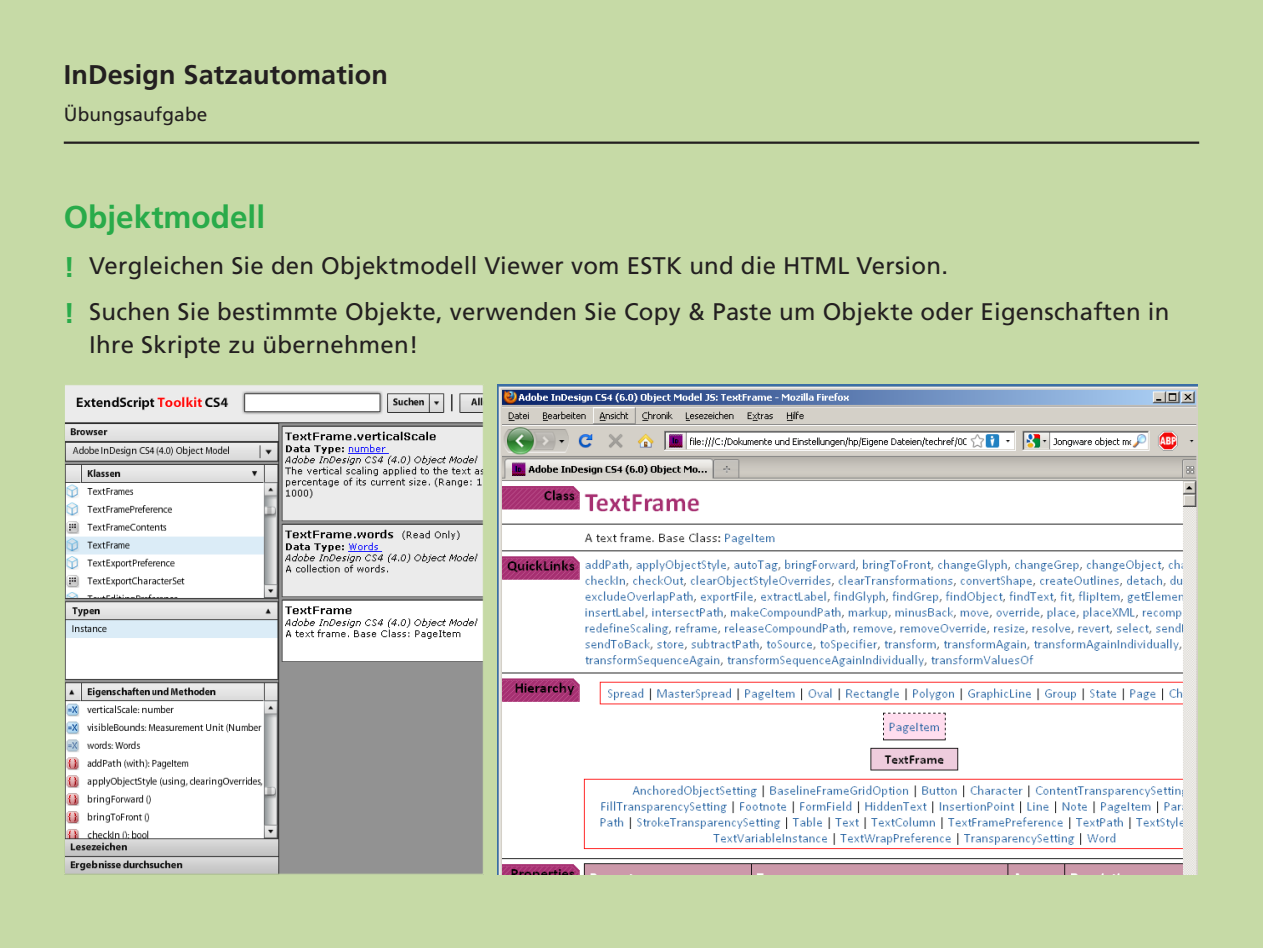
<style>
.page{position:relative;width:1263px;height:948px;background:#fff}
.page>*{position:absolute;margin:0;border:0;box-sizing:border-box;transform-origin:0 0}
.t1{font:700 31.5px "Frutiger";color:#29ab4a}
.t2{font:700 27px "Frutiger";letter-spacing:.005em;color:#231f20}
.frage_aufgabe{font:24px/33px "Frutiger";letter-spacing:.01em;color:#231f20}
.t3{font:19.05px "Frutiger";letter-spacing:.01em;color:#231f20}
.s1{font-weight:700;font-size:28.5px;color:#29ab4a}
</style>
<div class="page">
<div style="left:0;top:0;width:1263px;height:947px;background:#c6daa6"></div>
<hr style="left:64px;top:141px;width:1135px;height:3px;background:#231f20">
<img style="left:497px;top:384px;width:701px;height:490px">
<img style="left:66px;top:386px;width:416px;height:486px">
<p class="t2" style="left:64px;top:59px;width:326px">InDesign Satzautomation</p>
<p class="t3" style="left:64px;top:103px;width:145px">Übungsaufgabe</p>
<p class="t1" style="left:64px;top:198px;width:203px">Objektmodell</p>
<p class="frage_aufgabe" style="left:64px;top:249px;width:886px"><span class="s1">!</span> Vergleichen Sie den Objektmodell Viewer vom ESTK und die HTML Version.</p>
<p class="frage_aufgabe" style="left:89px;top:295px;width:1082px;text-indent:-26px"><span class="s1">!</span> Suchen Sie bestimmte Objekte, verwenden Sie Copy &amp; Paste um Objekte oder Eigenschaften in<br>Ihre Skripte zu übernehmen!</p>
</div>
